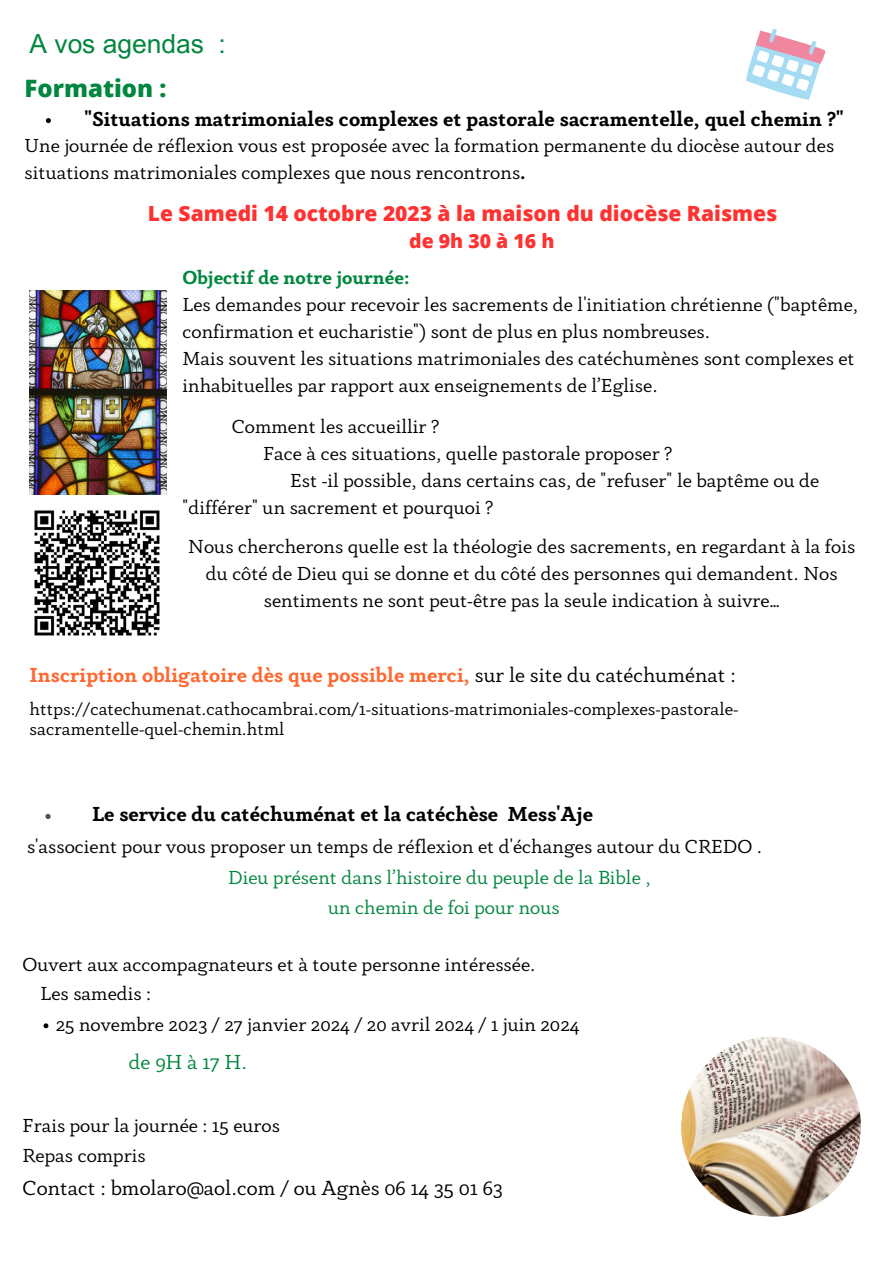
<style>
.page{position:relative;width:893px;height:1264px;background:#fff}
.page>*{position:absolute;margin:0;border:0;box-sizing:border-box;transform-origin:0 0}
.t1{font:26.4px "Arial MT Pro";color:#00873e}
.t2{font:800 24px "Open Sans";color:#00873e}
.t3{font:700 21px "Anaphora";color:#000}
.t4{font:700 21px "Anaphora";color:#ff6931}
.t5{font:800 21px "Open Sans";color:#ff3131}
.t6{font:21px "Anaphora";color:#000}
.t7{font:21px "Anaphora";color:#00873e}
.t8{font:19.5px/27px "Anaphora";color:#000}
.t9{font:19.5px "Anaphora";color:#00873e}
.t10{font:700 19.5px "Anaphora";color:#00873e}
.t11{font:800 19.5px "Open Sans";letter-spacing:.26em;color:#ff3131}
.t12{font:18px/20px "Anaphora";color:#000}
.s1{font-weight:700}
.s2{font-weight:400;color:#000}
</style>
<div class="page">
<img style="left:30px;top:291px;width:137px;height:203px">
<img style="left:34px;top:510px;width:126px;height:126px">
<svg style="left:46px;top:118px;width:5px;height:5px"></svg>
<svg style="left:746px;top:29px;width:80px;height:71px"></svg>
<svg style="left:45px;top:813px;width:6px;height:6px"></svg>
<svg style="left:44px;top:1023px;width:4px;height:5px"></svg>
<img style="left:681px;top:1037px;width:180px;height:180px">
<p class="t1" style="left:30px;top:34px;width:198px">A vos agendas :</p>
<p class="t2" style="left:25px;top:72px;width:143px">Formation :</p>
<p class="t3" style="left:84px;top:110px;width:760px">"Situations matrimoniales complexes et pastorale sacramentelle, quel chemin ?"</p>
<p class="t8" style="left:25px;top:134px;width:811px">Une journée de réflexion vous est proposée avec la formation permanente du diocèse autour des situations matrimoniales complexes que nous rencontrons<span class="s1">.</span></p>
<p class="t5" style="left:148px;top:199px;width:631px">Le Samedi 14 octobre 2023 à la maison du diocèse Raismes</p>
<p class="t11" style="left:409px;top:227px;width:147px">de9h30à16h</p>
<p class="t10" style="left:182px;top:269px;width:228px">Objectif de notre journée:</p>
<p class="t8" style="left:182px;top:292px;width:677px">Les demandes pour recevoir les sacrements de l'initiation chrétienne ("baptême, confirmation et eucharistie") sont de plus en plus nombreuses.</p>
<p class="t8" style="left:182px;top:346px;width:673px">Mais souvent les situations matrimoniales des catéchumènes sont complexes et inhabituelles par rapport aux enseignements de l’Eglise.</p>
<p class="t8" style="left:232px;top:414px;width:209px">Comment les accueillir ?</p>
<p class="t8" style="left:263px;top:441px;width:410px">Face à ces situations, quelle pastorale proposer ?</p>
<p class="t8" style="left:182px;top:468px;width:638px;text-indent:107px">Est -il possible, dans certains cas, de "refuser" le baptême ou de "différer" un sacrement et pourquoi ?</p>
<p class="t8" style="left:188px;top:534px;width:668px;text-align:center">Nous chercherons quelle est la théologie des sacrements, en regardant à la fois du côté de Dieu qui se donne et du côté des personnes qui demandent. Nos sentiments ne sont peut-être pas la seule indication à suivre…</p>
<p class="t4" style="left:30px;top:666px;width:707px">Inscription obligatoire dès que possible merci, <span class="s2">sur le site du catéchuménat :</span></p>
<p class="t12" style="left:30px;top:700px;width:710px">https://catechumenat.cathocambrai.com/1-situations-matrimoniales-complexes-pastorale&shy;sacramentelle-quel-chemin.html</p>
<p class="t3" style="left:92px;top:805px;width:502px">Le service du catéchuménat et la catéchèse Mess'Aje</p>
<p class="t8" style="left:27px;top:834px;width:736px">s'associent pour vous proposer un temps de réflexion et d'échanges autour du CREDO .</p>
<p class="t9" style="left:228px;top:869px;width:424px">Dieu présent dans l’histoire du peuple de la Bible ,</p>
<p class="t9" style="left:328px;top:899px;width:233px">un chemin de foi pour nous</p>
<p class="t8" style="left:23px;top:952px;width:514px">Ouvert aux accompagnateurs et à toute personne intéressée.</p>
<p class="t8" style="left:40px;top:981px;width:112px">Les samedis :</p>
<p class="t8" style="left:56px;top:1012px;width:525px">25 novembre 2023 / 27 janvier 2024 / 20 avril 2024 / 1 juin 2024</p>
<p class="t7" style="left:129px;top:1054px;width:120px">de 9H à 17 H.</p>
<p class="t8" style="left:23px;top:1113px;width:259px">Frais pour la journée : 15 euros</p>
<p class="t8" style="left:23px;top:1143px;width:125px">Repas compris</p>
<p class="t6" style="left:23px;top:1179px;width:482px">Contact : bmolaro@aol.com / ou Agnès 06 14 35 01 63</p>
</div>
